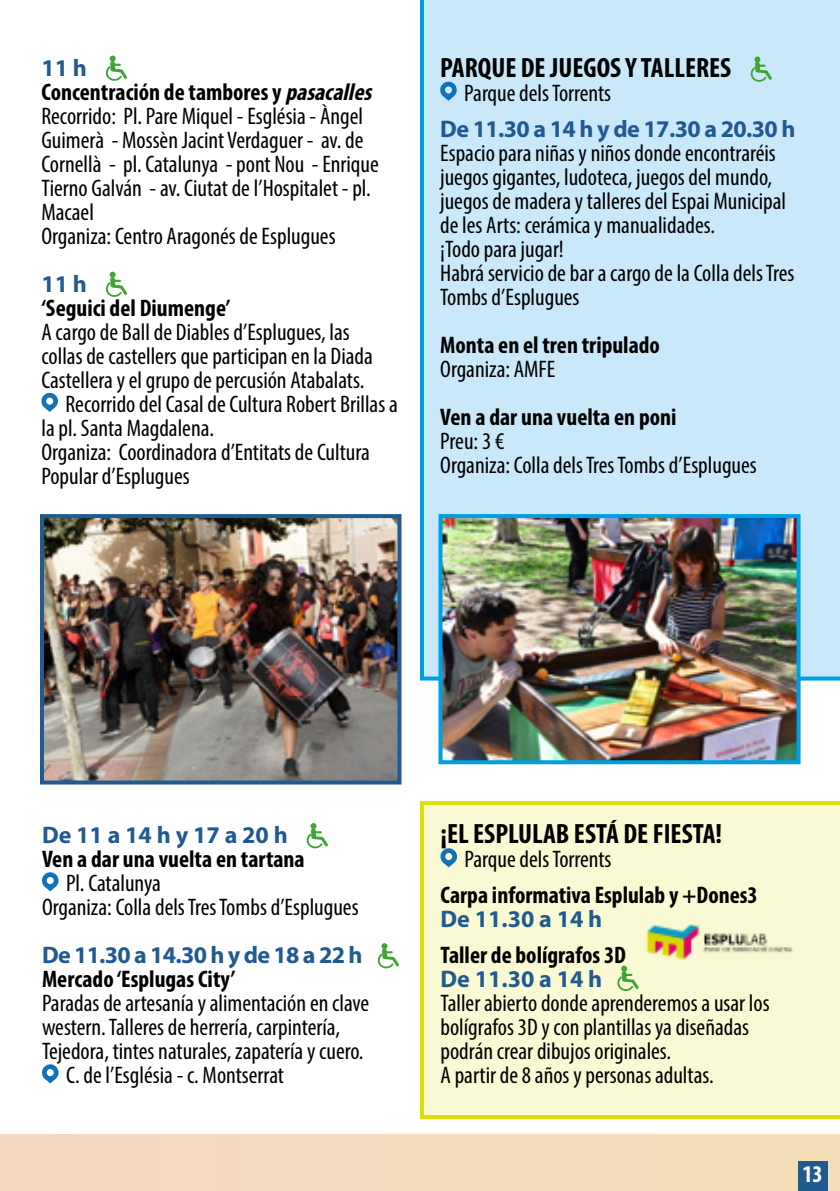
<style>
.page{position:relative;width:840px;height:1191px;background:#fff}
.page>*{position:absolute;margin:0;border:0;box-sizing:border-box;transform-origin:0 0}
.t1{font:700 condensed 28px "Myriad Pro";color:#000}
.t2{font:condensed 24px/24px "Myriad Pro";color:#000}
.t3{font:700 condensed 24px "Myriad Pro";color:#000}
.t4{font:700 24px "Myriad Pro";letter-spacing:-.025em;color:#205a90}
.t5{font:700 condensed 24px "Myriad Pro";color:#fff}
.s1{font-style:italic}
</style>
<div class="page">
<div style="left:0;top:1134px;width:839px;height:57px;background:#f3dcbc"></div>
<div style="left:797px;top:1161px;width:30px;height:30px;background:#205a90"></div>
<div style="left:420px;top:801px;width:419px;height:318px;background:#f9f9d3"></div>
<div style="left:420px;top:0;width:419px;height:680px;background:#c9e9fb"></div>
<svg style="left:106px;top:56px;width:20px;height:25px"></svg>
<svg style="left:106px;top:272px;width:20px;height:25px"></svg>
<svg style="left:41px;top:393px;width:17px;height:19px"></svg>
<svg style="left:750px;top:57px;width:20px;height:25px"></svg>
<svg style="left:439px;top:82px;width:17px;height:19px"></svg>
<img style="left:45px;top:519px;width:351px;height:260px">
<div style="left:40px;top:514px;width:361px;height:270px;border:4px solid #205a90"></div>
<svg style="left:306px;top:823px;width:21px;height:25px"></svg>
<svg style="left:42px;top:872px;width:16px;height:19px"></svg>
<svg style="left:377px;top:943px;width:21px;height:25px"></svg>
<svg style="left:42px;top:1064px;width:16px;height:19px"></svg>
<img style="left:443px;top:519px;width:352px;height:240px">
<div style="left:438px;top:514px;width:362px;height:250px;border:4px solid #009fe3"></div>
<svg style="left:440px;top:848px;width:17px;height:19px"></svg>
<svg style="left:617px;top:965px;width:20px;height:26px"></svg>
<img style="left:644px;top:924px;width:156px;height:36px">
<p class="t4" style="left:41px;top:52px;width:47px">11 h</p>
<p class="t3" style="left:41px;top:77px;width:337px">Concentración de tambores y <span class="s1">pasacalles</span></p>
<p class="t2" style="left:41px;top:103px;width:338px">Recorrido: Pl. Pare Miquel - Església - Àngel Guimerà - Mossèn Jacint Verdaguer - av. de Cornellà - pl. Catalunya - pont Nou - Enrique Tierno Galván - av. Ciutat de l’Hospitalet - pl.<br>Macael</p>
<p class="t2" style="left:41px;top:223px;width:295px">Organiza: Centro Aragonés de Esplugues</p>
<p class="t4" style="left:41px;top:268px;width:47px">11 h</p>
<p class="t3" style="left:41px;top:293px;width:190px">‘Seguici del Diumenge’</p>
<p class="t2" style="left:41px;top:319px;width:333px">A cargo de Ball de Diables d’Esplugues, las collas de castellers que participan en la Diada<br>Castellera y el grupo de percusión Atabalats.</p>
<p class="t2" style="left:41px;top:391px;width:358px;text-indent:24px">Recorrido del Casal de Cultura Robert Brillas a la pl. Santa Magdalena.</p>
<p class="t2" style="left:41px;top:439px;width:330px">Organiza: Coordinadora d’Entitats de Cultura<br>Popular d’Esplugues</p>
<p class="t1" style="left:440px;top:50px;width:292px">PARQUE DE JUEGOS Y TALLERES</p>
<p class="t2" style="left:464px;top:80px;width:148px">Parque dels Torrents</p>
<p class="t4" style="left:440px;top:113px;width:357px">De 11.30 a 14 h y de 17.30 a 20.30 h</p>
<p class="t2" style="left:440px;top:140px;width:347px">Espacio para niñas y niños donde encontraréis juegos gigantes, ludoteca, juegos del mundo, juegos de madera y talleres del Espai Municipal de les Arts: cerámica y manualidades.</p>
<p class="t2" style="left:440px;top:236px;width:125px">¡Todo para jugar!</p>
<p class="t2" style="left:440px;top:260px;width:355px">Habrá servicio de bar a cargo de la Colla dels Tres<br>Tombs d’Esplugues</p>
<p class="t3" style="left:440px;top:330px;width:221px">Monta en el tren tripulado</p>
<p class="t2" style="left:440px;top:356px;width:117px">Organiza: AMFE</p>
<p class="t3" style="left:440px;top:402px;width:238px">Ven a dar una vuelta en poni</p>
<p class="t2" style="left:440px;top:428px;width:65px">Preu: 3 €</p>
<p class="t2" style="left:440px;top:452px;width:318px">Organiza: Colla dels Tres Tombs d’Esplugues</p>
<p class="t4" style="left:42px;top:819px;width:247px">De 11 a 14 h y 17 a 20 h</p>
<p class="t3" style="left:42px;top:844px;width:264px">Ven a dar una vuelta en tartana</p>
<p class="t2" style="left:66px;top:871px;width:96px">Pl. Catalunya</p>
<p class="t2" style="left:42px;top:895px;width:318px">Organiza: Colla dels Tres Tombs d’Esplugues</p>
<p class="t4" style="left:42px;top:939px;width:322px">De 11.30 a 14.30 h y de 18 a 22 h</p>
<p class="t3" style="left:42px;top:964px;width:195px">Mercado ‘Esplugas City’</p>
<p class="t2" style="left:42px;top:991px;width:328px">Paradas de artesanía y alimentación en clave western. Talleres de herrería, carpintería,<br>Tejedora, tintes naturales, zapatería y cuero.</p>
<p class="t2" style="left:66px;top:1063px;width:219px">C. de l’Església - c. Montserrat</p>
<p class="t1" style="left:440px;top:816px;width:283px">¡EL ESPLULAB ESTÁ DE FIESTA!</p>
<p class="t2" style="left:464px;top:847px;width:148px">Parque dels Torrents</p>
<p class="t3" style="left:440px;top:880px;width:319px">Carpa informativa Esplulab y +Dones3</p>
<p class="t4" style="left:440px;top:903px;width:163px">De 11.30 a 14 h</p>
<p class="t3" style="left:440px;top:940px;width:187px">Taller de bolígrafos 3D</p>
<p class="t4" style="left:440px;top:963px;width:163px">De 11.30 a 14 h</p>
<p class="t2" style="left:440px;top:991px;width:330px">Taller abierto donde aprenderemos a usar los bolígrafos 3D y con plantillas ya diseñadas podrán crear dibujos originales.</p>
<p class="t2" style="left:440px;top:1063px;width:274px">A partir de 8 años y personas adultas.</p>
<p class="t5" style="left:801px;top:1159px;width:22px">13</p>
</div>
